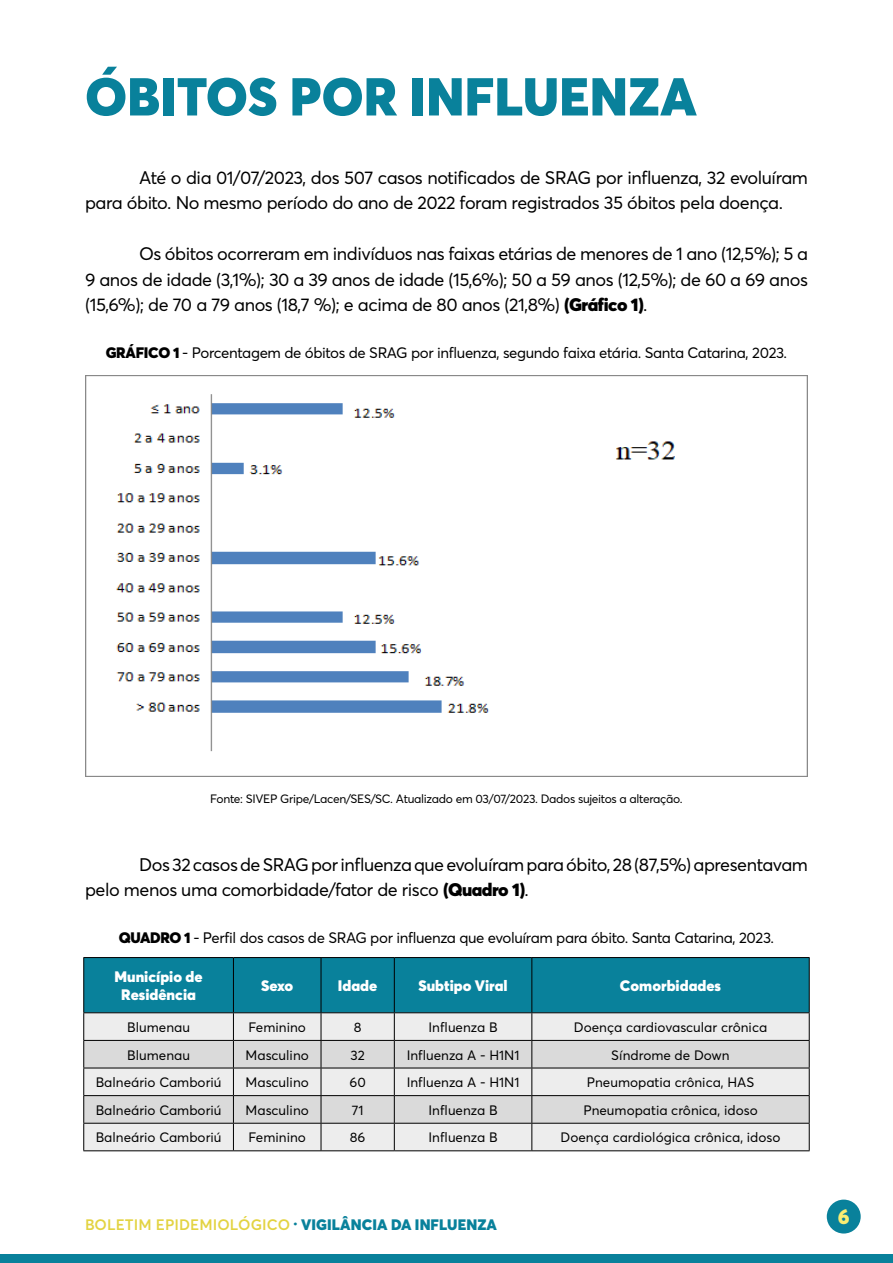
<style>
.page{position:relative;width:893px;height:1263px;background:#fff}
.page>*{position:absolute;margin:0;border:0;box-sizing:border-box;transform-origin:0 0}
.t1{font:900 52.5px "Averta";letter-spacing:.005em;color:#09819b}
.t2{font:900 21px "Averta";color:#f9ed72}
.t3{font:18px/25.5px "Averta";letter-spacing:-.025em;color:#000}
.t4{font:15px "Averta";letter-spacing:-.025em;color:#000}
.t5{font:900 15px/18px "Averta";color:#fff;text-align:center}
.t6{font:900 15px "Averta";letter-spacing:.005em;color:#09819b}
.t7{font:13.5px "Averta";color:#000}
.t8{font:12px "Averta";letter-spacing:-.025em;color:#000}
.s1{font-weight:900}
.s2{font-weight:600;color:#e3d342}
</style>
<div class="page">
<div style="left:0;top:1254px;width:893px;height:9px;background:#09819b"></div>
<div style="left:827px;top:1199px;width:34px;height:34px;background:#09819b;border-radius:50%"></div>
<img style="left:86px;top:375px;width:722px;height:402px">
<svg style="left:83px;top:957px;width:727px;height:193px;background:#9fc0c7"></svg>
<hr style="left:83px;top:1150px;width:150px;height:1px;background:#000">
<hr style="left:233px;top:1150px;width:88px;height:1px;background:#000">
<hr style="left:321px;top:1150px;width:73px;height:1px;background:#000">
<hr style="left:394px;top:1150px;width:138px;height:1px;background:#000">
<hr style="left:532px;top:1150px;width:278px;height:1px;background:#000">
<h1 class="t1" style="left:85px;top:63px;width:613px">ÓBITOS POR INFLUENZA</h1>
<p class="t3" style="left:85px;top:164px;width:724px;text-indent:54px">Até o dia 01/07/2023, dos 507 casos notificados de SRAG por influenza, 32 evoluíram para óbito. No mesmo período do ano de 2022 foram registrados 35 óbitos pela doença.</p>
<p class="t3" style="left:85px;top:241px;width:724px;text-align:justify;text-indent:54px">Os óbitos ocorreram em indivíduos nas faixas etárias de menores de 1 ano (12,5%); 5 a 9 anos de idade (3,1%); 30 a 39 anos de idade (15,6%); 50 a 59 anos (12,5%); de 60 a 69 anos (15,6%); de 70 a 79 anos (18,7 %); e acima de 80 anos (21,8%) <span class="s1">(Gráfico 1)</span>.</p>
<p class="t4" style="left:106px;top:343px;width:683px"><span class="s1">GRÁFICO 1</span> - Porcentagem de óbitos de SRAG por influenza, segundo faixa etária. Santa Catarina, 2023.</p>
<p class="t8" style="left:210px;top:791px;width:474px">Fonte: SIVEP Gripe/Lacen/SES/SC. Atualizado em 03/07/2023. Dados sujeitos a alteração.</p>
<p class="t3" style="left:85px;top:851px;width:724px;text-indent:54px">Dos 32 casos de SRAG por influenza que evoluíram para óbito, 28 (87,5%) apresentavam pelo menos uma comorbidade/fator de risco <span class="s1">(Quadro 1)</span>.</p>
<p class="t4" style="left:119px;top:928px;width:657px"><span class="s1">QUADRO 1</span> - Perfil dos casos de SRAG por influenza que evoluíram para óbito. Santa Catarina, 2023.</p>
<p class="t5" style="left:114px;top:967px;width:90px">Município de<br>Residência</p>
<p class="t5" style="left:261px;top:976px;width:34px">Sexo</p>
<p class="t5" style="left:338px;top:976px;width:41px">Idade</p>
<p class="t5" style="left:418px;top:976px;width:91px">Subtipo Viral</p>
<p class="t5" style="left:620px;top:976px;width:103px">Comorbidades</p>
<p class="t7" style="left:127px;top:1019px;width:64px">Blumenau</p>
<p class="t7" style="left:249px;top:1019px;width:59px">Feminino</p>
<p class="t7" style="left:354px;top:1019px;width:9px">8</p>
<p class="t7" style="left:429px;top:1019px;width:71px">Influenza B</p>
<p class="t7" style="left:574px;top:1019px;width:195px">Doença cardiovascular crônica</p>
<p class="t7" style="left:127px;top:1046px;width:64px">Blumenau</p>
<p class="t7" style="left:246px;top:1046px;width:65px">Masculino</p>
<p class="t7" style="left:351px;top:1046px;width:16px">32</p>
<p class="t7" style="left:407px;top:1046px;width:114px">Influenza A - H1N1</p>
<p class="t7" style="left:611px;top:1046px;width:120px">Síndrome de Down</p>
<p class="t7" style="left:96px;top:1074px;width:127px">Balneário Camboriú</p>
<p class="t7" style="left:246px;top:1074px;width:65px">Masculino</p>
<p class="t7" style="left:350px;top:1074px;width:18px">60</p>
<p class="t7" style="left:407px;top:1074px;width:114px">Influenza A - H1N1</p>
<p class="t7" style="left:587px;top:1074px;width:169px">Pneumopatia crônica, HAS</p>
<p class="t7" style="left:96px;top:1101px;width:127px">Balneário Camboriú</p>
<p class="t7" style="left:246px;top:1101px;width:65px">Masculino</p>
<p class="t7" style="left:352px;top:1101px;width:13px">71</p>
<p class="t7" style="left:429px;top:1101px;width:71px">Influenza B</p>
<p class="t7" style="left:583px;top:1101px;width:176px">Pneumopatia crônica, idoso</p>
<p class="t7" style="left:96px;top:1129px;width:127px">Balneário Camboriú</p>
<p class="t7" style="left:249px;top:1129px;width:59px">Feminino</p>
<p class="t7" style="left:350px;top:1129px;width:17px">86</p>
<p class="t7" style="left:429px;top:1129px;width:71px">Influenza B</p>
<p class="t7" style="left:560px;top:1129px;width:222px">Doença cardiológica crônica, idoso</p>
<p class="t6" style="left:85px;top:1215px;width:413px"><span class="s2">BOLETIM EPIDEMIOLÓGICO</span> · VIGILÂNCIA DA INFLUENZA</p>
<p class="t2" style="left:838px;top:1203px;width:13px">6</p>
</div>
